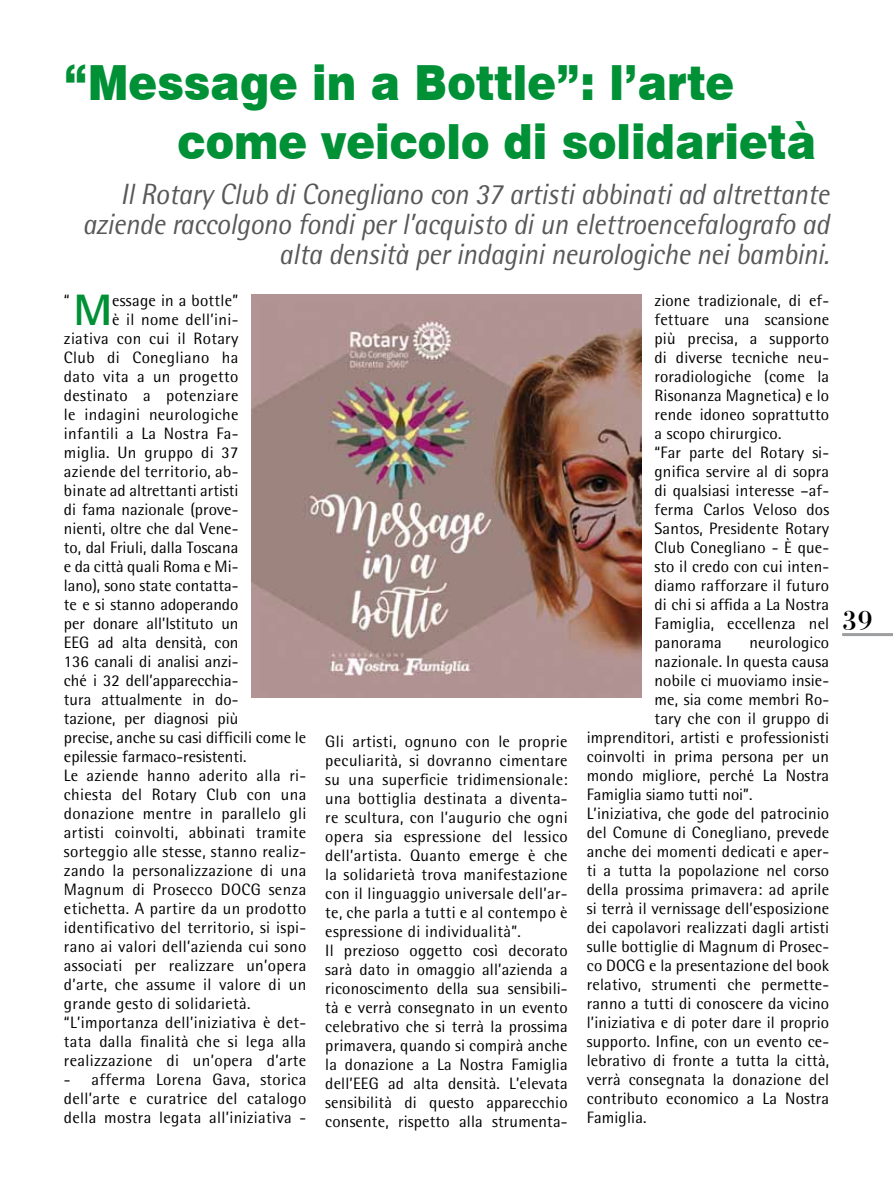
<style>
.page{position:relative;width:893px;height:1191px;background:#fff}
.page>*{position:absolute;margin:0;border:0;box-sizing:border-box;transform-origin:0 0}
.t1{font:900 48.45px/58.5px "Swiss 721 BT";color:#009036;scale:.89 1}
.t2{font:800 43.95px "Rotis Semi Sans Std";color:#009036}
.t3{font:30px "Bodoni BT";color:#000}
.t4{font:italic 29.25px/30px "Rotis Semi Sans Std";letter-spacing:-.01em;color:#58585a;text-align:right;scale:.94 1}
.t5{font:16.5px/19px "Rotis Semi Sans Std";letter-spacing:.01em;color:#000}
</style>
<div class="page">
<hr style="left:842px;top:633px;width:51px;height:3px;background:#9c9e9f">
<img style="left:251px;top:295px;width:391px;height:402px">
<h1 class="t1" style="left:177px;top:53px;width:719px;text-indent:-114px">“Message in a Bottle”: l’arte come veicolo di solidarietà</h1>
<h3 class="t4" style="left:82px;top:178px;width:796px">Il Rotary Club di Conegliano con 37 artisti abbinati ad altrettante aziende raccolgono fondi per l’acquisto di un elettroencefalografo ad alta densità per indagini neurologiche nei bambini.</h3>
<h2 class="t2" style="left:74px;top:282px;width:40px">M</h2>
<p class="t5" style="left:112px;top:291px;width:128px">essage in a bottle”</p>
<p class="t5" style="left:64px;top:291px;width:7px">“</p>
<p class="t5" style="left:112px;top:310px;width:128px">è il nome dell’ini-</p>
<p class="t5" style="left:64px;top:329px;width:176px">ziativa con cui il Rotary</p>
<p class="t5" style="left:64px;top:348px;width:176px">Club di Conegliano ha</p>
<p class="t5" style="left:64px;top:367px;width:176px">dato vita a un progetto</p>
<p class="t5" style="left:64px;top:386px;width:176px">destinato a potenziare</p>
<p class="t5" style="left:64px;top:405px;width:176px">le indagini neurologiche</p>
<p class="t5" style="left:64px;top:424px;width:176px">infantili a La Nostra Fa-</p>
<p class="t5" style="left:64px;top:443px;width:176px">miglia. Un gruppo di 37</p>
<p class="t5" style="left:64px;top:462px;width:176px">aziende del territorio, ab-</p>
<p class="t5" style="left:64px;top:481px;width:176px">binate ad altrettanti artisti</p>
<p class="t5" style="left:64px;top:500px;width:176px">di fama nazionale (prove-</p>
<p class="t5" style="left:64px;top:519px;width:176px">nienti, oltre che dal Vene-</p>
<p class="t5" style="left:64px;top:538px;width:176px">to, dal Friuli, dalla Toscana</p>
<p class="t5" style="left:64px;top:557px;width:176px">e da città quali Roma e Mi-</p>
<p class="t5" style="left:64px;top:576px;width:176px">lano), sono state contatta-</p>
<p class="t5" style="left:64px;top:595px;width:176px">te e si stanno adoperando</p>
<p class="t5" style="left:64px;top:614px;width:176px">per donare all’Istituto un</p>
<p class="t5" style="left:64px;top:632px;width:176px">EEG ad alta densità, con</p>
<p class="t5" style="left:64px;top:651px;width:176px">136 canali di analisi anzi-</p>
<p class="t5" style="left:64px;top:670px;width:176px">ché i 32 dell’apparecchia-</p>
<p class="t5" style="left:64px;top:689px;width:176px">tura attualmente in do-</p>
<p class="t5" style="left:64px;top:708px;width:176px">tazione, per diagnosi più</p>
<p class="t5" style="left:64px;top:727px;width:244px">precise, anche su casi difficili come le</p>
<p class="t5" style="left:64px;top:746px;width:184px">epilessie farmaco-resistenti.</p>
<p class="t5" style="left:64px;top:765px;width:244px">Le aziende hanno aderito alla ri-</p>
<p class="t5" style="left:64px;top:784px;width:244px">chiesta del Rotary Club con una</p>
<p class="t5" style="left:64px;top:803px;width:244px">donazione mentre in parallelo gli</p>
<p class="t5" style="left:64px;top:822px;width:244px">artisti coinvolti, abbinati tramite</p>
<p class="t5" style="left:64px;top:841px;width:244px">sorteggio alle stesse, stanno realiz-</p>
<p class="t5" style="left:64px;top:860px;width:244px">zando la personalizzazione di una</p>
<p class="t5" style="left:64px;top:879px;width:244px">Magnum di Prosecco DOCG senza</p>
<p class="t5" style="left:64px;top:898px;width:244px">etichetta. A partire da un prodotto</p>
<p class="t5" style="left:64px;top:917px;width:244px">identificativo del territorio, si ispi-</p>
<p class="t5" style="left:64px;top:936px;width:244px">rano ai valori dell’azienda cui sono</p>
<p class="t5" style="left:64px;top:955px;width:244px">associati per realizzare un’opera</p>
<p class="t5" style="left:64px;top:974px;width:244px">d’arte, che assume il valore di un</p>
<p class="t5" style="left:64px;top:993px;width:188px">grande gesto di solidarietà.</p>
<p class="t5" style="left:64px;top:1012px;width:244px">“L’importanza dell’iniziativa è det-</p>
<p class="t5" style="left:64px;top:1031px;width:244px">tata dalla finalità che si lega alla</p>
<p class="t5" style="left:64px;top:1050px;width:244px">realizzazione di un’opera d’arte</p>
<p class="t5" style="left:64px;top:1069px;width:244px;text-align:justify">- afferma Lorena Gava, storica dell’arte e curatrice del catalogo della mostra legata all’iniziativa -</p>
<p class="t5" style="left:325px;top:731px;width:244px">Gli artisti, ognuno con le proprie peculiarità, si dovranno cimentare su una superficie tridimensionale: una bottiglia destinata a diventa&shy;re scultura, con l’augurio che ogni opera sia espressione del lessico dell’artista. Quanto emerge è che la solidarietà trova manifestazione con il linguaggio universale dell’ar&shy;te, che parla a tutti e al contempo è espressione di individualità”.<br>Il prezioso oggetto così decorato sarà dato in omaggio all’azienda a riconoscimento della sua sensibili&shy;tà e verrà consegnato in un evento celebrativo che si terrà la prossima primavera, quando si compirà anche la donazione a La Nostra Famiglia dell’EEG ad alta densità. L’elevata sensibilità di questo apparecchio consente, rispetto alla strumenta-</p>
<p class="t5" style="left:654px;top:291px;width:176px">zione tradizionale, di ef&shy;fettuare una scansione più precisa, a supporto di diverse tecniche neu&shy;roradiologiche (come la<br>Risonanza Magnetica) e lo rende idoneo soprattutto a scopo chirurgico.<br>“Far parte del Rotary si&shy;gnifica servire al di sopra di qualsiasi interesse –af&shy;ferma Carlos Veloso dos<br>Santos, Presidente Rotary<br>Club Conegliano - È que&shy;sto il credo con cui inten&shy;diamo rafforzare il futuro di chi si affida a La Nostra<br>Famiglia, eccellenza nel panorama</p>
<p class="t5" style="left:749px;top:632px;width:81px">neurologico</p>
<p class="t5" style="left:654px;top:651px;width:176px">nazionale. In questa causa</p>
<p class="t5" style="left:654px;top:670px;width:176px">nobile ci muoviamo insie-</p>
<p class="t5" style="left:654px;top:689px;width:176px">me, sia come membri Ro-</p>
<p class="t5" style="left:654px;top:708px;width:176px">tary che con il gruppo di</p>
<p class="t5" style="left:587px;top:727px;width:244px">imprenditori, artisti e professionisti</p>
<p class="t5" style="left:587px;top:746px;width:244px">coinvolti in prima persona per un</p>
<p class="t5" style="left:587px;top:765px;width:244px">mondo migliore, perché La Nostra</p>
<p class="t5" style="left:587px;top:784px;width:167px">Famiglia siamo tutti noi”.</p>
<p class="t5" style="left:587px;top:803px;width:244px">L’iniziativa, che gode del patrocinio</p>
<p class="t5" style="left:587px;top:822px;width:244px">del Comune di Conegliano, prevede</p>
<p class="t5" style="left:587px;top:841px;width:244px">anche dei momenti dedicati e aper-</p>
<p class="t5" style="left:587px;top:860px;width:244px">ti a tutta la popolazione nel corso</p>
<p class="t5" style="left:587px;top:879px;width:244px">della prossima primavera: ad aprile</p>
<p class="t5" style="left:587px;top:898px;width:244px">si terrà il vernissage dell’esposizione</p>
<p class="t5" style="left:587px;top:917px;width:244px">dei capolavori realizzati dagli artisti</p>
<p class="t5" style="left:587px;top:936px;width:244px">sulle bottiglie di Magnum di Prosec-</p>
<p class="t5" style="left:587px;top:955px;width:244px">co DOCG e la presentazione del book</p>
<p class="t5" style="left:587px;top:974px;width:244px">relativo, strumenti che permette-</p>
<p class="t5" style="left:587px;top:993px;width:244px">ranno a tutti di conoscere da vicino</p>
<p class="t5" style="left:587px;top:1012px;width:244px">l’iniziativa e di poter dare il proprio</p>
<p class="t5" style="left:587px;top:1031px;width:244px">supporto. Infine, con un evento ce-</p>
<p class="t5" style="left:587px;top:1050px;width:244px">lebrativo di fronte a tutta la città,</p>
<p class="t5" style="left:587px;top:1069px;width:244px">verrà consegnata la donazione del</p>
<p class="t5" style="left:587px;top:1088px;width:244px">contributo economico a La Nostra</p>
<p class="t5" style="left:587px;top:1107px;width:61px">Famiglia.</p>
<h3 class="t3" style="left:842px;top:601px;width:32px">39</h3>
</div>
